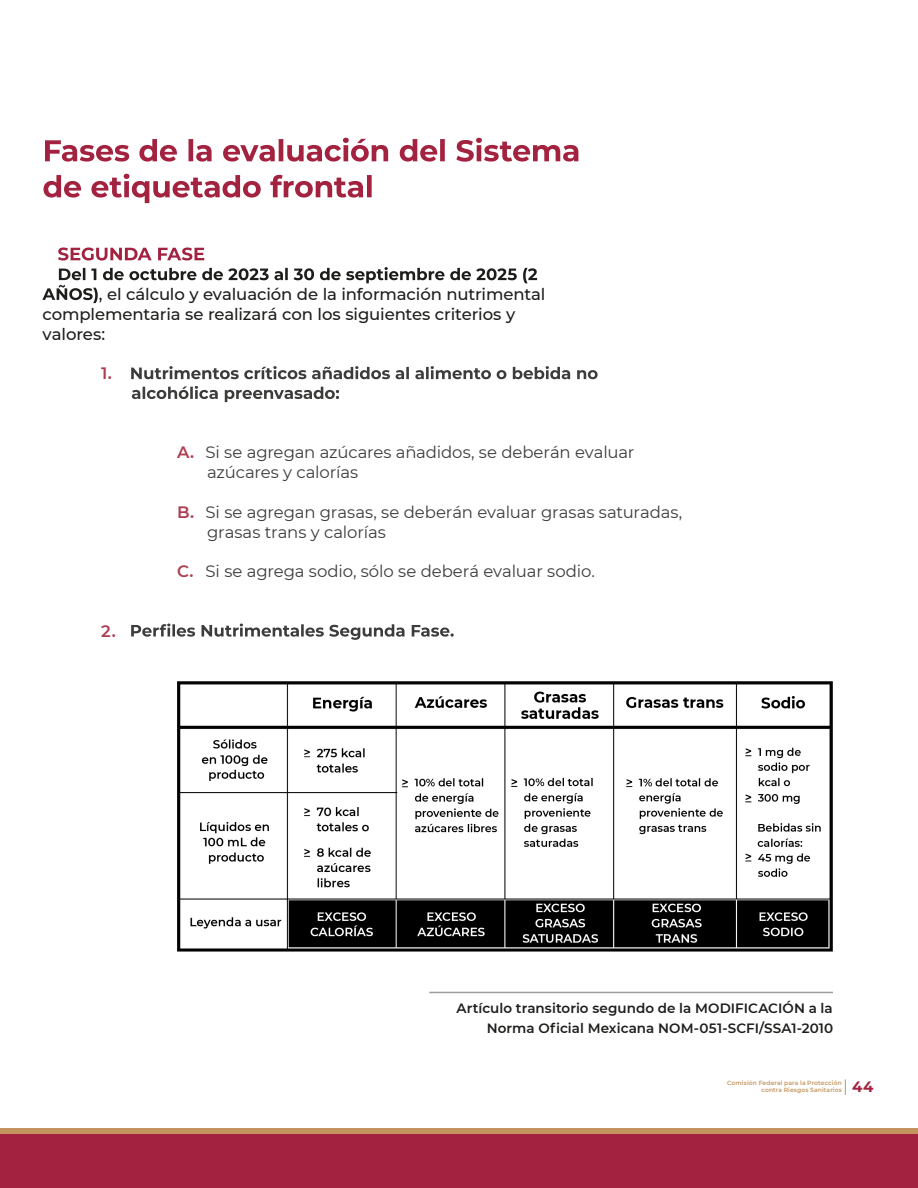
<style>
.page{position:relative;width:918px;height:1188px;background:#fff}
.page>*{position:absolute;margin:0;border:0;box-sizing:border-box;transform-origin:0 0}
.t1{font:16.5px/19.8px "Montserrat";letter-spacing:-.01em;color:#3c3c3b}
.t2{font:500 16.5px/19.8px "Montserrat";letter-spacing:-.005em;color:#1d1d1b}
.t3{font:600 16.5px "Montserrat";color:#ae3d51}
.t4{font:700 15px "Montserrat";color:#a22240}
.t5{font:600 13.5px/19.8px "Montserrat";letter-spacing:.005em;color:#1d1d1b;text-align:right}
.t6{font:600 6px/7.2px "Montserrat";letter-spacing:.02em;color:#c3945d;text-align:right}
.s1{font-weight:600;color:#ae3d51}
</style>
<div class="page">
<div style="left:0;top:1128px;width:918px;height:60px;background:#a22240"></div>
<div style="left:0;top:1128px;width:918px;height:6px;background:#c3945d"></div>
<svg style="left:58px;top:248px;width:146px;height:13px"></svg>
<svg style="left:42px;top:267px;width:495px;height:36px"></svg>
<hr style="left:429px;top:992px;width:404px;height:1px;background:#9d9d9c">
<svg style="left:45px;top:138px;width:533px;height:24px"></svg>
<svg style="left:44px;top:174px;width:328px;height:29px"></svg>
<svg style="left:131px;top:366px;width:467px;height:13px"></svg>
<svg style="left:132px;top:386px;width:207px;height:16px"></svg>
<svg style="left:131px;top:624px;width:323px;height:16px"></svg>
<img style="left:178px;top:682px;width:655px;height:269px">
<svg style="left:845px;top:1079px;width:1px;height:16px"></svg>
<p class="t2" style="left:43px;top:284px;width:504px;text-indent:56px">, el cálculo y evaluación de la información nutrimental complementaria se realizará con los siguientes criterios y valores:</p>
<p class="t3" style="left:101px;top:362px;width:12px">1.</p>
<p class="t3" style="left:101px;top:619px;width:16px">2.</p>
<p class="t1" style="left:207px;top:442px;width:429px;text-indent:-30px"><span class="s1">A.</span> Si se agregan azúcares añadidos, se deberán evaluar azúcares y calorías</p>
<p class="t1" style="left:207px;top:501px;width:477px;text-indent:-30px"><span class="s1">B.</span> Si se agregan grasas, se deberán evaluar grasas saturadas, grasas trans y calorías</p>
<p class="t1" style="left:177px;top:561px;width:419px"><span class="s1">C.</span> Si se agrega sodio, sólo se deberá evaluar sodio.</p>
<p class="t5" style="left:456px;top:997px;width:378px">Artículo transitorio segundo de la MODIFICACIÓN a la<br>Norma Oficial Mexicana NOM-051-SCFI/SSA1-2010</p>
<p class="t6" style="left:727px;top:1079px;width:116px">Comisión Federal para la Protección contra Riesgos Sanitarios</p>
<p class="t4" style="left:852px;top:1076px;width:23px">44</p>
</div>
